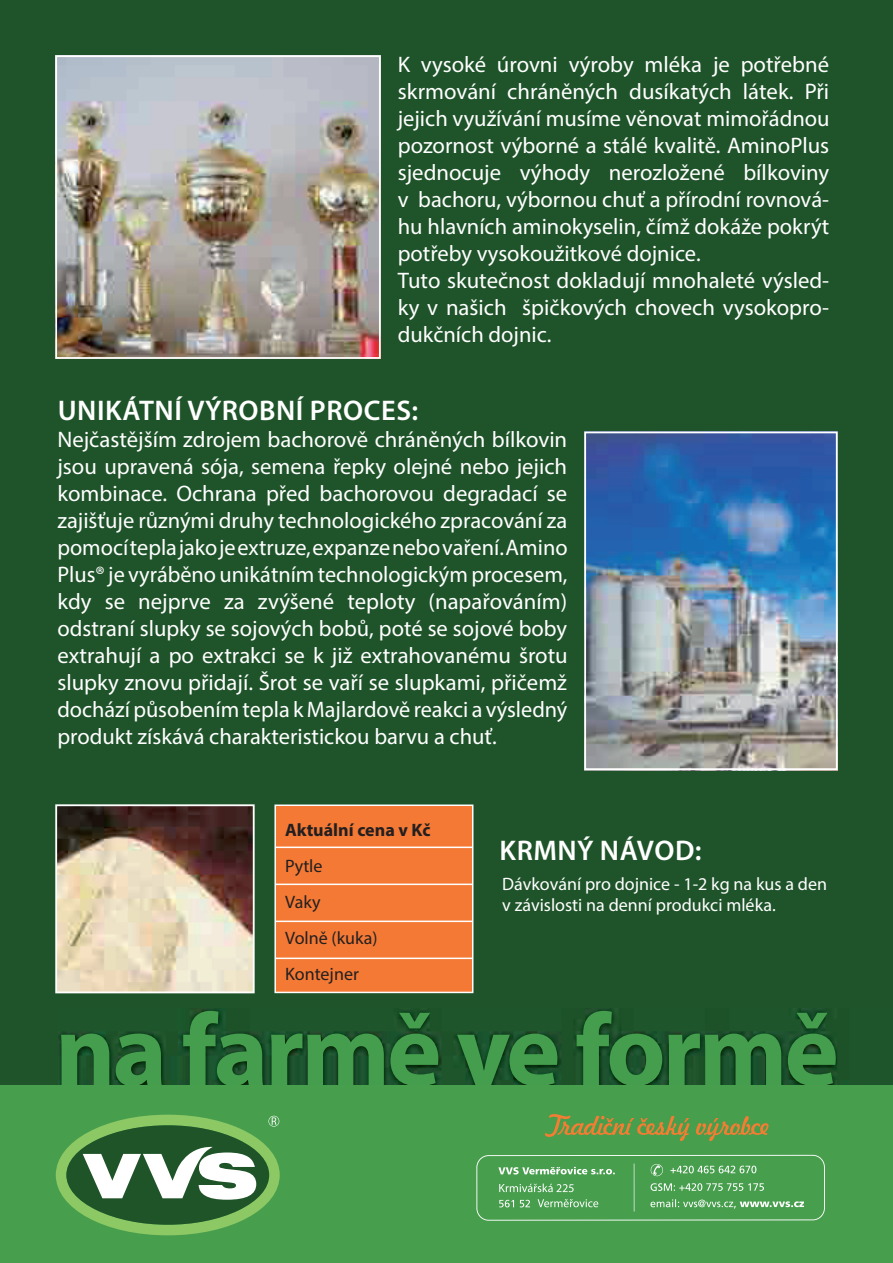
<style>
.page{position:relative;width:893px;height:1263px;background:#fff}
.page>*{position:absolute;margin:0;border:0;box-sizing:border-box;transform-origin:0 0}
.t1{font:700 103.05px "Myriad Pro";letter-spacing:-.03em;color:#449e4e}
.t2{font:600 28.5px "Myriad Pro";letter-spacing:.02em;color:#fff}
.t3{font:22.5px/27px "Myriad Pro";color:#fff}
.t4{font:18px/21px "Myriad Pro";color:#fff}
.t5{font:18px/36px "Myriad Pro";color:#231f20}
.t6{font:700 18px "Myriad Pro";color:#231f20}
</style>
<div class="page">
<div style="left:0;top:0;width:893px;height:1216px;background:#1f542a"></div>
<img style="left:58px;top:1008px;width:779px;height:77px">
<img style="left:587px;top:434px;width:248px;height:333px">
<div style="left:584px;top:431px;width:254px;height:339px;border:2px solid #fff"></div>
<img style="left:58px;top:58px;width:320px;height:298px">
<div style="left:55px;top:55px;width:326px;height:304px;border:2px solid #fff"></div>
<img style="left:58px;top:807px;width:194px;height:183px">
<div style="left:55px;top:804px;width:200px;height:189px;border:2px solid #fff"></div>
<div style="left:274px;top:804px;width:199px;height:189px;background:#f37935;border:2px solid #fff"></div>
<hr style="left:275px;top:957px;width:197px;height:2px;background:#fff">
<hr style="left:275px;top:920px;width:197px;height:2px;background:#fff">
<hr style="left:275px;top:883px;width:197px;height:2px;background:#fff">
<hr style="left:275px;top:846px;width:197px;height:2px;background:#fff">
<div style="left:1px;top:1085px;width:892px;height:178px;background:#479e4d"></div>
<svg style="left:545px;top:1114px;width:223px;height:27px"></svg>
<svg style="left:55px;top:1114px;width:225px;height:121px"></svg>
<svg style="left:476px;top:1154px;width:349px;height:67px"></svg>
<p class="t3" style="left:398px;top:51px;width:433px">K vysoké úrovni výroby mléka je potřebné skrmování chráněných dusíkatých látek. Při jejich využívání musíme věnovat mimořádnou pozornost výborné a stálé kvalitě. AminoPlus sjednocuje výhody nerozložené bílkoviny v bachoru, výbornou chuť a přírodní rovnová&shy;hu hlavních aminokyselin, čímž dokáže pokrýt potřeby vysokoužitkové dojnice.<br>Tuto skutečnost dokladují mnohaleté výsled&shy;ky v našich špičkových chovech vysokopro&shy;dukčních dojnic.</p>
<p class="t2" style="left:58px;top:393px;width:362px">UNIKÁTNÍ VÝROBNÍ PROCES:</p>
<p class="t3" style="left:57px;top:426px;width:512px;text-align:justify">Nejčastějším zdrojem bachorově chráněných bílkovin jsou upravená sója, semena řepky olejné nebo jejich kombinace. Ochrana před bachorovou degradací se zajišťuje různými druhy technologického zpracování za pomocíteplajakojeextruze,expanzenebovaření.Amino Plus® je vyráběno unikátním technologickým procesem, kdy se nejprve za zvýšené teploty (napařováním) odstraní slupky se sojových bobů, poté se sojové boby extrahují a po extrakci se k již extrahovanému šrotu slupky znovu přidají. Šrot se vaří se slupkami, přičemž dochází působením tepla k Majlardově reakci a výsledný produkt získává charakteristickou barvu a chuť.</p>
<p class="t6" style="left:285px;top:818px;width:147px">Aktuální cena v Kč</p>
<p class="t5" style="left:285px;top:847px;width:94px">Pytle<br>Vaky<br>Volně (kuka)<br>Kontejner</p>
<p class="t2" style="left:500px;top:832px;width:203px">KRMNÝ NÁVOD:</p>
<p class="t4" style="left:502px;top:873px;width:326px">Dávkování pro dojnice - 1-2 kg na kus a den v závislosti na denní produkci mléka.</p>
<h1 class="t1" style="left:55px;top:983px;width:785px">na farmě ve formě</h1>
</div>
